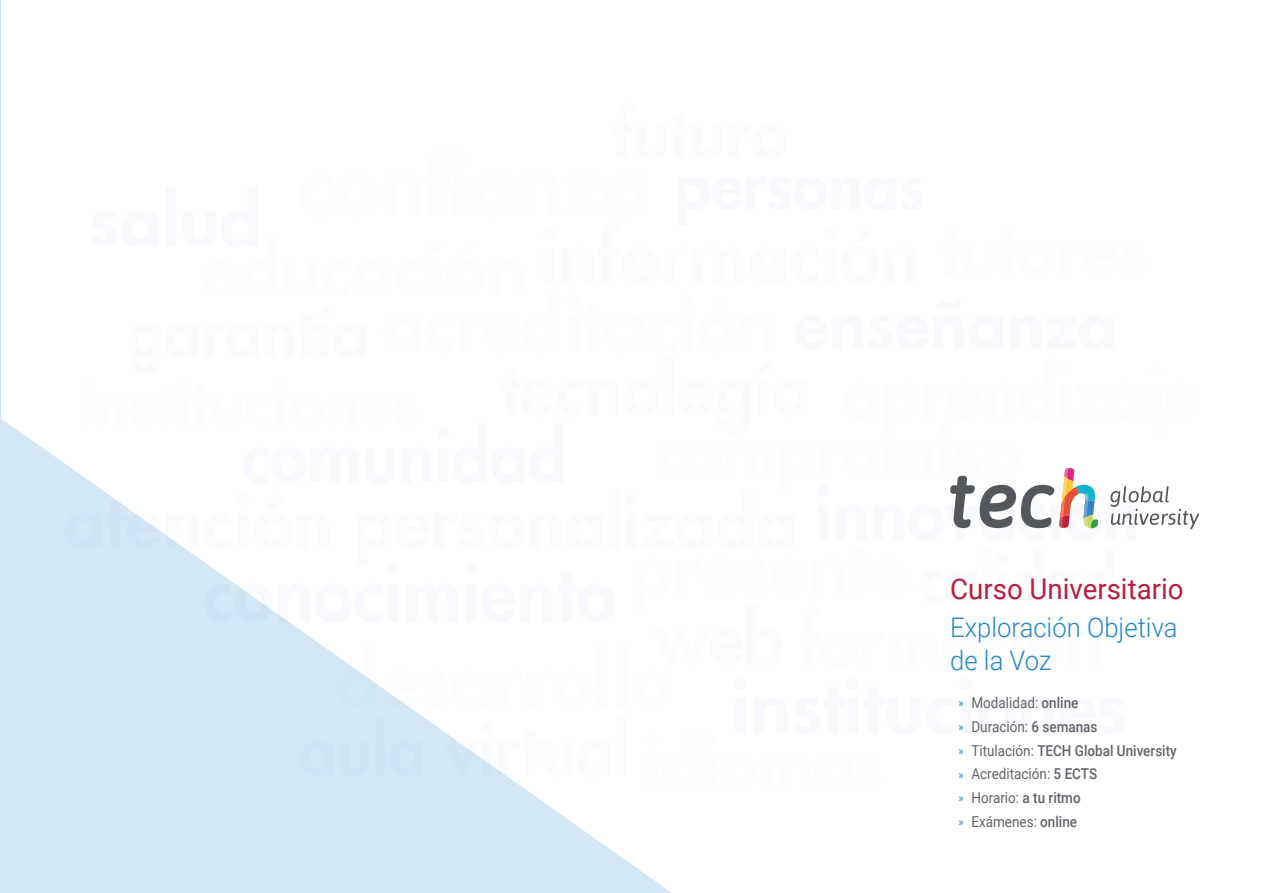
<style>
.page{position:relative;width:1263px;height:893px;background:#fff}
.page>*{position:absolute;margin:0;border:0;box-sizing:border-box;transform-origin:0 0}
.t1{font:28.5px "Roboto";color:#ba1e3c}
.t2{font:300 27px/33px "Roboto";color:#2488c9;scale:.95 1}
.t3{font:15px/23.7px "Roboto";color:#61646a;scale:.9 1}
.s1{font-size:12px;color:#2488c9}
.s2{font-weight:500}
</style>
<div class="page">
<svg style="left:0;top:418px;width:672px;height:475px;background:#d8e9f5"></svg>
<svg style="left:64px;top:418px;width:1135px;height:372px"></svg>
<h1 class="t1" style="left:950px;top:569px;width:235px">Curso Universitario</h1>
<h2 class="t2" style="left:950px;top:610px;width:241px">Exploración Objetiva de la Voz</h2>
<p class="t3" style="left:959px;top:690px;width:244px"><span class="s1">»</span> Modalidad: <span class="s2">online<br></span><span class="s1">»</span> Duración: <span class="s2">6 semanas<br></span><span class="s1">»</span> Titulación: <span class="s2">TECH Global University </span><span class="s1">»</span> Acreditación: <span class="s2">5 ECTS<br></span><span class="s1">»</span> Horario: <span class="s2">a tu ritmo<br></span><span class="s1">»</span> Exámenes: <span class="s2">online</span></p>
</div>
